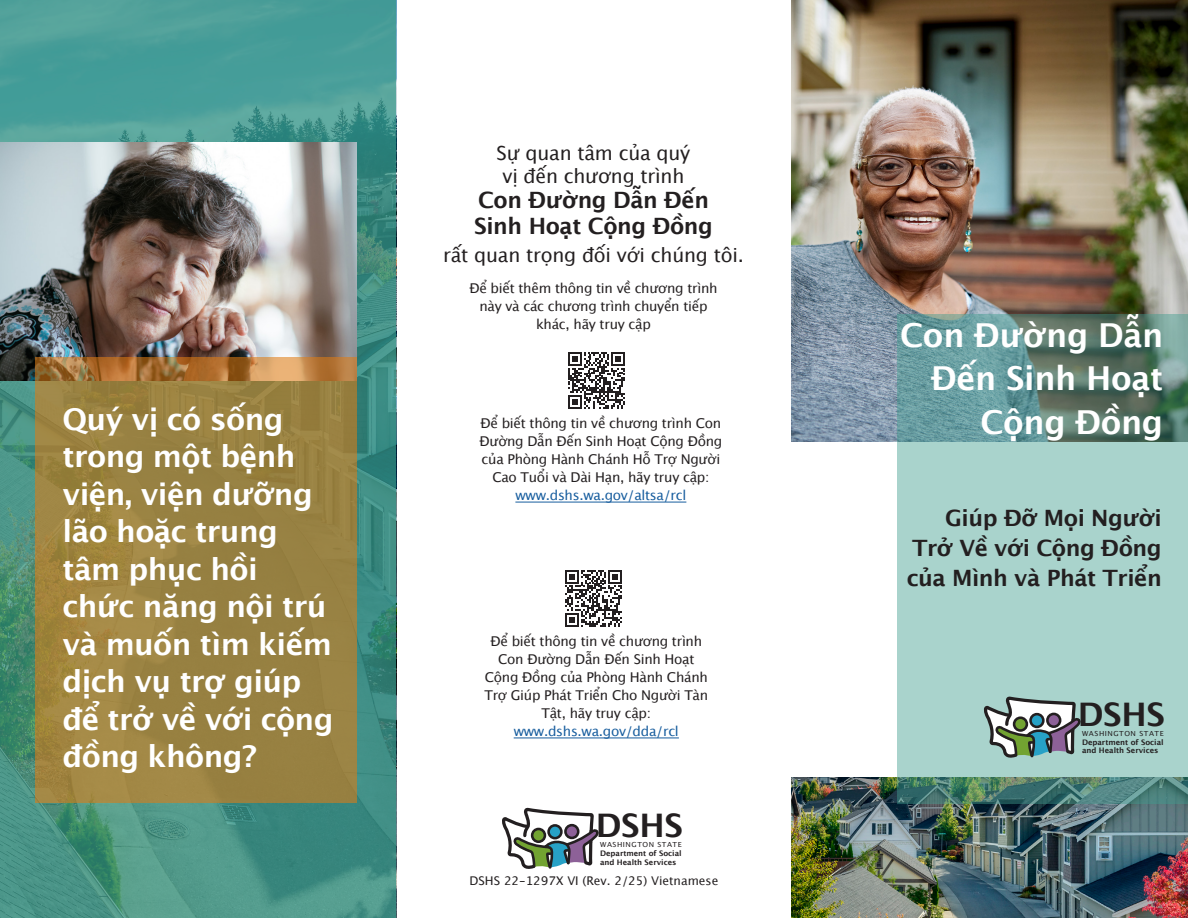
<style>
.page{position:relative;width:1188px;height:918px;background:#fff}
.page>*{position:absolute;margin:0;border:0;box-sizing:border-box;transform-origin:0 0}
.t1{font:700 33px/43.5px "Lucida Grande";letter-spacing:-.01em;color:#fff;text-align:right}
.t2{font:700 32.4px "Lucida Grande";letter-spacing:-.01em;color:#231f20}
.t3{font:700 30px/37.5px "Lucida Grande";letter-spacing:-.02em;color:#fff}
.t4{font:700 22.5px/30px "Lucida Grande";letter-spacing:-.02em;color:#231f20}
.t5{font:19.5px/22.5px "Lucida Grande";letter-spacing:-.01em;color:#231f20;text-align:center}
.t6{font:13.5px/18px "Lucida Grande";letter-spacing:-.02em;color:#231f20;text-align:center}
.t7{font:12px "Lucida Grande";color:#231f20}
.t8{font:700 7.65px/8.9px "Lucida Grande";color:#231f20}
.t9{font:6.9px "Lucida Grande";letter-spacing:.07em;color:#231f20;scale:1.05 1}
.s1{color:#175d9e}
</style>
<div class="page">
<img style="left:791px;top:777px;width:397px;height:141px">
<img style="left:791px;top:0;width:397px;height:442px">
<svg style="left:0;top:0;width:396px;height:918px;background:#47958a"></svg>
<hr style="left:515px;top:502px;width:171px;height:1px;background:#175d9e">
<svg style="left:568px;top:352px;width:57px;height:57px"></svg>
<hr style="left:514px;top:738px;width:165px;height:1px;background:#175d9e">
<img style="left:0;top:143px;width:357px;height:237px">
<svg style="left:35px;top:358px;width:321px;height:445px;background:#9c8241"></svg>
<svg style="left:897px;top:314px;width:291px;height:490px;background:#90bab3"></svg>
<img style="left:982px;top:665px;width:99px;height:210px">
<svg style="left:502px;top:807px;width:97px;height:62px"></svg>
<svg style="left:565px;top:570px;width:57px;height:57px"></svg>
<p class="t3" style="left:63px;top:402px;width:272px">Quý vị có sống trong một bệnh viện, viện dưỡng lão hoặc trung tâm phục hồi chức năng nội trú và muốn tìm kiếm dịch vụ trợ giúp để trở về với cộng đồng không?</p>
<p class="t5" style="left:497px;top:143px;width:195px">Sự quan tâm của quý vị đến chương trình</p>
<p class="t4" style="left:474px;top:189px;width:240px;line-height:25.5px">Con Đường Dẫn Đến<br>Sinh Hoạt Cộng Đồng</p>
<p class="t5" style="left:443px;top:245px;width:302px">rất quan trọng đối với chúng tôi.</p>
<p class="t6" style="left:469px;top:279px;width:250px">Để biết thêm thông tin về chương trình này và các chương trình chuyển tiếp khác, hãy truy cập</p>
<p class="t6" style="left:480px;top:415px;width:244px">Để biết thông tin về chương trình Con<br>Đường Dẫn Đến Sinh Hoạt Cộng Đồng của Phòng Hành Chánh Hỗ Trợ Người<br>Cao Tuổi và Dài Hạn, hãy truy cập: <span class="s1">www.dshs.wa.gov/altsa/rcl</span></p>
<p class="t6" style="left:484px;top:633px;width:225px">Để biết thông tin về chương trình<br>Con Đường Dẫn Đến Sinh Hoạt<br>Cộng Đồng của Phòng Hành Chánh<br>Trợ Giúp Phát Triển Cho Người Tàn<br>Tật, hãy truy cập: <span class="s1">www.dshs.wa.gov/dda/rcl</span></p>
<p class="t2" style="left:596px;top:804px;width:89px">DSHS</p>
<p class="t9" style="left:600px;top:840px;width:79px">WASHINGTON STATE</p>
<p class="t8" style="left:600px;top:849px;width:83px">Department of Social and Health Services</p>
<p class="t7" style="left:470px;top:872px;width:250px">DSHS 22-1297X VI (Rev. 2/25) Vietnamese</p>
<p class="t1" style="left:900px;top:315px;width:265px">Con Đường Dẫn<br>Đến Sinh Hoạt<br>Cộng Đồng</p>
<p class="t4" style="left:907px;top:504px;width:257px;text-align:justify;text-indent:39px">Giúp Đỡ Mọi Người Trở Về với Cộng Đồng của Mình và Phát Triển</p>
<p class="t2" style="left:1078px;top:693px;width:89px">DSHS</p>
<p class="t9" style="left:1082px;top:729px;width:79px">WASHINGTON STATE</p>
<p class="t8" style="left:1082px;top:738px;width:83px">Department of Social and Health Services</p>
</div>
